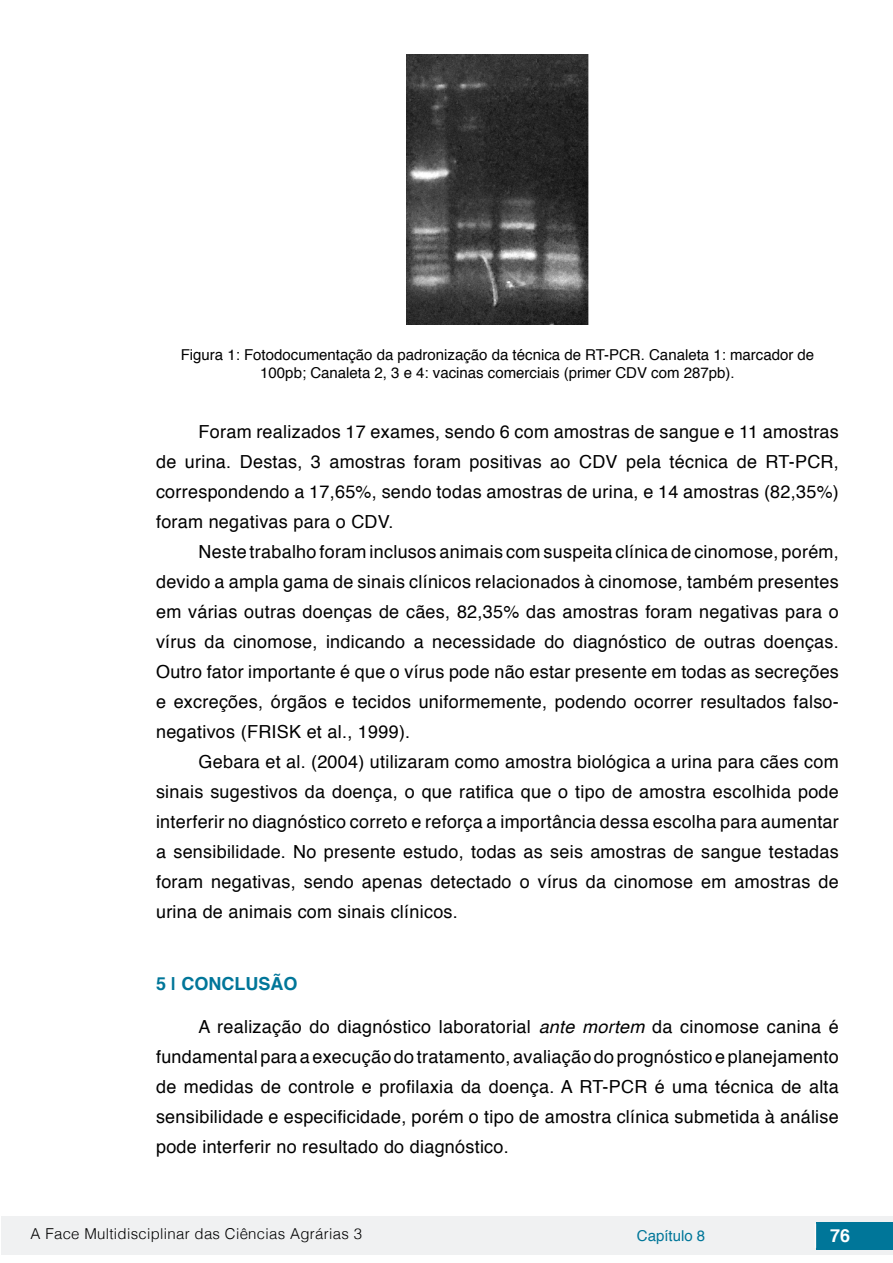
<style>
.page{position:relative;width:893px;height:1263px;background:#fff}
.page>*{position:absolute;margin:0;border:0;box-sizing:border-box;transform-origin:0 0}
.txt{font:18px/30px "Helvetica";letter-spacing:.015em;color:#000;text-align:justify}
.t1{font:700 18px "Helvetica";color:#007699}
.t2{font:700 18px "Helvetica";color:#fff}
.info_tab_gra_imag{font:15px/18px "Helvetica";color:#000;text-align:center}
.t3{font:300 15px "Helvetica";letter-spacing:.02em;color:#000}
.t4{font:15px "Helvetica";color:#007699}
.s1{font-style:italic}
</style>
<div class="page">
<div style="left:1px;top:1216px;width:891px;height:38px;background:#f0f1f2"></div>
<div style="left:816px;top:1222px;width:77px;height:27px;background:#007699"></div>
<svg style="left:815px;top:1224px;width:1px;height:24px"></svg>
<img style="left:406px;top:54px;width:182px;height:271px">
<p class="info_tab_gra_imag" style="left:181px;top:346px;width:635px">Figura 1: Fotodocumentação da padronização da técnica de RT-PCR. Canaleta 1: marcador de<br>100pb; Canaleta 2, 3 e 4: vacinas comerciais (primer CDV com 287pb).</p>
<p class="txt" style="left:156px;top:417px;width:684px;text-indent:43px">Foram realizados 17 exames, sendo 6 com amostras de sangue e 11 amostras de urina. Destas, 3 amostras foram positivas ao CDV pela técnica de RT-PCR, correspondendo a 17,65%, sendo todas amostras de urina, e 14 amostras (82,35%) foram negativas para o CDV.</p>
<p class="txt" style="left:156px;top:537px;width:684px;text-indent:43px">Neste trabalho foram inclusos animais com suspeita clínica de cinomose, porém, devido a ampla gama de sinais clínicos relacionados à cinomose, também presentes em várias outras doenças de cães, 82,35% das amostras foram negativas para o vírus da cinomose, indicando a necessidade do diagnóstico de outras doenças.<br>Outro fator importante é que o vírus pode não estar presente em todas as secreções e excreções, órgãos e tecidos uniformemente, podendo ocorrer resultados falso&shy;negativos (FRISK et al., 1999).</p>
<p class="txt" style="left:156px;top:747px;width:684px;text-indent:43px">Gebara et al. (2004) utilizaram como amostra biológica a urina para cães com sinais sugestivos da doença, o que ratifica que o tipo de amostra escolhida pode interferir no diagnóstico correto e reforça a importância dessa escolha para aumentar a sensibilidade. No presente estudo, todas as seis amostras de sangue testadas foram negativas, sendo apenas detectado o vírus da cinomose em amostras de urina de animais com sinais clínicos.</p>
<p class="t1" style="left:156px;top:969px;width:143px">5 | CONCLUSÃO</p>
<p class="txt" style="left:156px;top:1012px;width:684px;text-indent:43px">A realização do diagnóstico laboratorial <span class="s1">ante mortem</span> da cinomose canina é fundamental para a execução do tratamento, avaliação do prognóstico e planejamento de medidas de controle e profilaxia da doença. A RT-PCR é uma técnica de alta sensibilidade e especificidade, porém o tipo de amostra clínica submetida à análise pode interferir no resultado do diagnóstico.</p>
<p class="t3" style="left:31px;top:1221px;width:333px">A Face Multidisciplinar das Ciências Agrárias 3</p>
<p class="t4" style="left:637px;top:1224px;width:70px">Capítulo 8</p>
<p class="t2" style="left:830px;top:1221px;width:22px">76</p>
</div>
